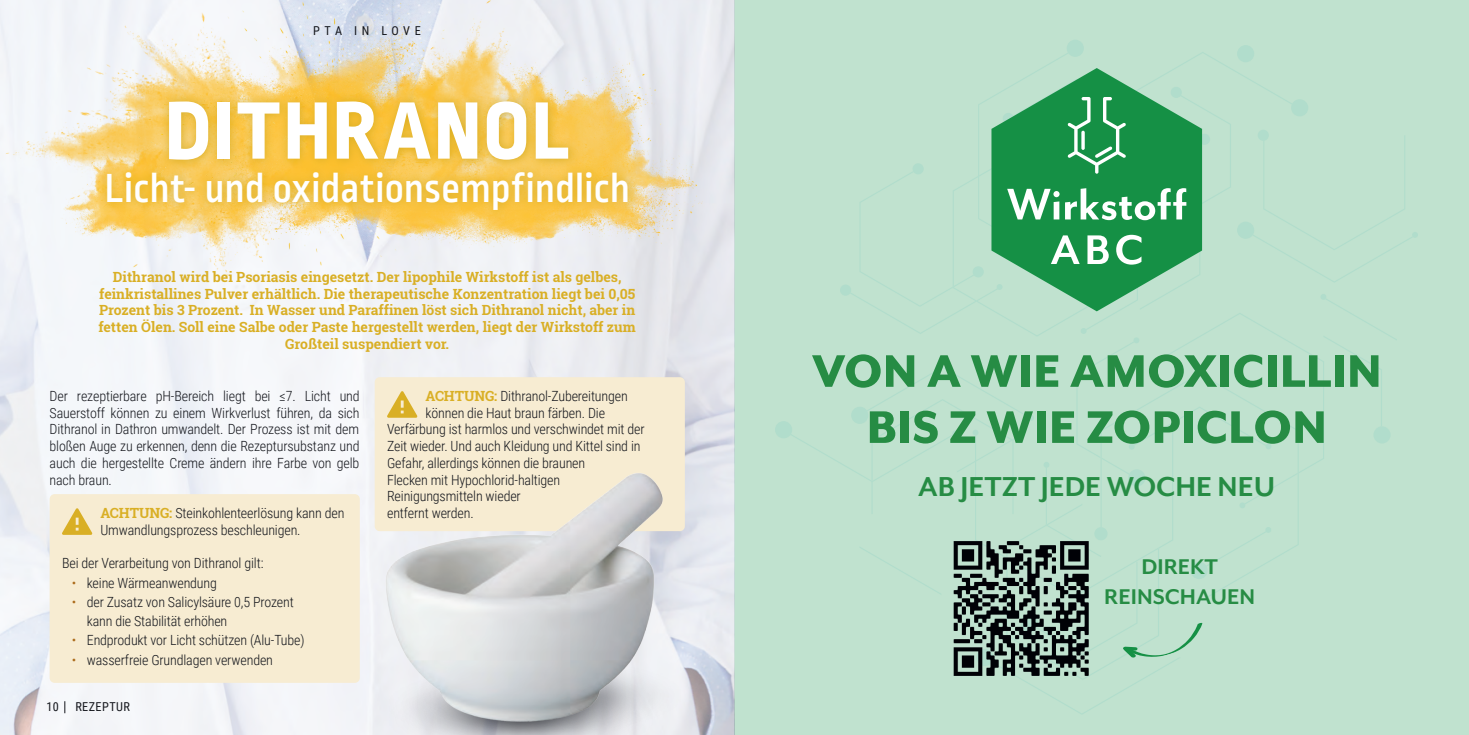
<style>
.page{position:relative;width:1469px;height:735px;background:#fff}
.page>*{position:absolute;margin:0;border:0;box-sizing:border-box;transform-origin:0 0}
.t1{font:800 85.75px "Ropa Sans Pro";letter-spacing:.03em;color:#fff}
.t2{font:800 52.5px/56px "Mr Eaves Mod OT";color:#268c44;text-align:center}
.t3{font:500 42.88px "Ropa Sans Pro";color:#fff}
.t4{font:700 31.5px "Mr Eaves Mod OT";color:#268c44}
.t5{font:700 24.5px/29.4px "Mr Eaves Mod OT";color:#268c44;text-align:center}
.t6{font:300 14px/16.8px "Roboto Condensed";letter-spacing:-.01em;color:#13151b}
.t7{font:700 14px/16.8px "Roboto Slab";color:#d9af25;text-align:center}
.t8{font:12.25px "Roboto Condensed";letter-spacing:.035em;color:#13151b}
.t9{font:12.25px "Roboto Condensed";letter-spacing:.37em;color:#13151b}
.s1{font-family:"Roboto Slab";font-weight:700;color:#d9af25}
.s2{color:#ac6b1b}
</style>
<div class="page">
<div style="left:734px;top:0;width:734px;height:734px;background:#c0e2cf"></div>
<svg style="left:775px;top:40px;width:642px;height:674px"></svg>
<img style="left:0;top:0;width:734px;height:734px">
<div style="left:0;top:0;width:320px;height:310px;background:#f3f5f9"></div>
<img style="left:176px;top:0;width:363px;height:40px">
<img style="left:85px;top:40px;width:363px;height:258px">
<img style="left:391px;top:37px;width:314px;height:227px">
<img style="left:261px;top:57px;width:314px;height:191px">
<img style="left:61px;top:141px;width:162px;height:106px">
<svg style="left:65px;top:700px;width:1px;height:12px"></svg>
<div style="left:50px;top:494px;width:310px;height:188px;background:#f7ecd2;border-radius:5px"></div>
<svg style="left:62px;top:508px;width:30px;height:26px"></svg>
<div style="left:375px;top:377px;width:310px;height:154px;background:#f7ecd2;border-radius:5px"></div>
<svg style="left:387px;top:391px;width:30px;height:26px"></svg>
<svg style="left:98px;top:93px;width:540px;height:126px;background:#f0c34d"></svg>
<img style="left:389px;top:723px;width:263px;height:11px">
<img style="left:417px;top:723px;width:263px;height:7px">
<img style="left:357px;top:446px;width:340px;height:277px">
<p class="t9" style="left:313px;top:22px;width:109px">PTA IN LOVE</p>
<h1 class="t1" style="left:165px;top:80px;width:405px">DITHRANOL</h1>
<h3 class="t3" style="left:104px;top:164px;width:527px">Licht- und oxidationsempfindlich</h3>
<p class="t7" style="left:98px;top:268px;width:539px">Dithranol wird bei Psoriasis eingesetzt. Der lipophile Wirkstoff ist als gelbes, feinkristallines Pulver erhältlich. Die therapeutische Konzentration liegt bei 0,05<br>Prozent bis 3 Prozent. In Wasser und Paraffinen löst sich Dithranol nicht, aber in fetten Ölen. Soll eine Salbe oder Paste hergestellt werden, liegt der Wirkstoff zum Großteil suspendiert vor.</p>
<p class="t6" style="left:50px;top:387px;width:312px;text-align:justify">Der rezeptierbare pH-Bereich liegt bei ≤7. Licht und Sauerstoff können zu einem Wirkverlust führen, da sich Dithranol in Dathron umwandelt. Der Prozess ist mit dem bloßen Auge zu erkennen, denn die Rezeptursubstanz und auch die hergestellte Creme ändern ihre Farbe von gelb nach braun.</p>
<p class="t6" style="left:100px;top:504px;width:245px"><span class="s1">ACHTUNG:</span> Steinkohlenteerlösung kann den<br>Umwandlungsprozess beschleunigen.</p>
<p class="t6" style="left:62px;top:554px;width:203px">Bei der Verarbeitung von Dithranol gilt:</p>
<p class="t6" style="left:72px;top:573px;width:146px"><span class="s2">•</span> keine Wärmeanwendung</p>
<p class="t6" style="left:87px;top:591px;width:208px;line-height:19.2px;text-indent:-15px"><span class="s2">•</span> der Zusatz von Salicylsäure 0,5 Prozent kann die Stabilität erhöhen</p>
<p class="t6" style="left:72px;top:631px;width:234px"><span class="s2">•</span> Endprodukt vor Licht schützen (Alu-Tube)</p>
<p class="t6" style="left:72px;top:650px;width:203px"><span class="s2">•</span> wasserfreie Grundlagen verwenden</p>
<p class="t8" style="left:46px;top:697px;width:14px">10</p>
<p class="t8" style="left:75px;top:697px;width:56px">REZEPTUR</p>
<p class="t6" style="left:425px;top:387px;width:204px"><span class="s1">ACHTUNG:</span> Dithranol-Zubereitungen</p>
<p class="t6" style="left:425px;top:403px;width:181px">können die Haut braun färben. Die</p>
<p class="t6" style="left:387px;top:420px;width:259px">Verfärbung ist harmlos und verschwindet mit der</p>
<p class="t6" style="left:387px;top:437px;width:255px">Zeit wieder. Und auch Kleidung und Kittel sind in</p>
<p class="t6" style="left:387px;top:454px;width:200px">Gefahr, allerdings können die braunen</p>
<p class="t6" style="left:387px;top:470px;width:175px">Flecken mit Hypochlorid-haltigen</p>
<p class="t6" style="left:387px;top:487px;width:135px">Reinigungsmitteln wieder</p>
<p class="t6" style="left:387px;top:504px;width:88px">entfernt werden.</p>
<h2 class="t2" style="left:811px;top:342px;width:572px">VON A WIE AMOXICILLIN<br>BIS Z WIE ZOPICLON</h2>
<h3 class="t4" style="left:918px;top:468px;width:358px">AB JETZT JEDE WOCHE NEU</h3>
<h3 class="t5" style="left:1104px;top:551px;width:152px">DIREKT<br>REINSCHAUEN</h3>
</div>
